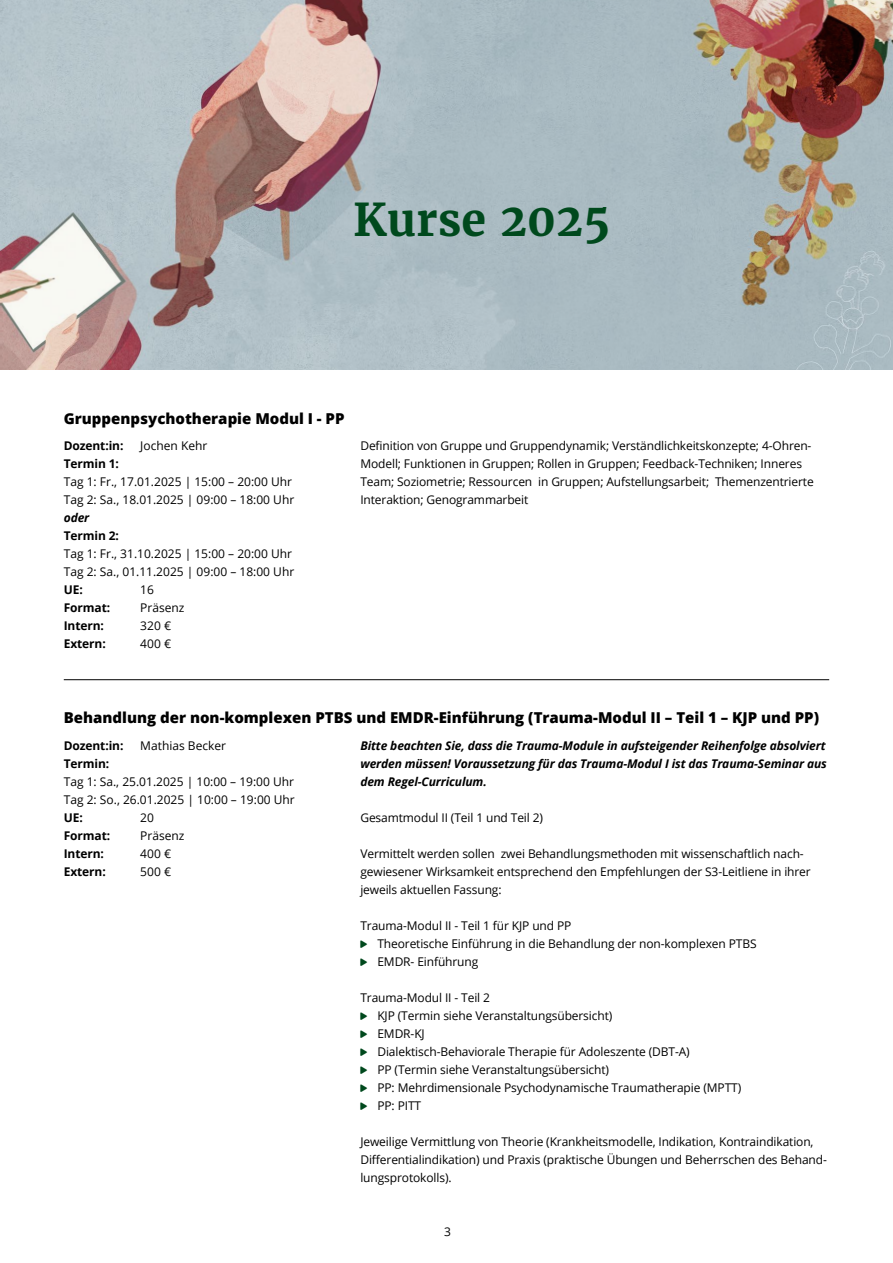
<style>
.page{position:relative;width:893px;height:1263px;background:#fff}
.page>*{position:absolute;margin:0;border:0;box-sizing:border-box;transform-origin:0 0}
.t1{font:700 45px "Merriweather";color:#00491d}
.t2{font:800 15px "Open Sans";color:#000}
.t3{font:12px/18px "Open Sans";letter-spacing:-.01em;color:#000}
.t4{font:italic 700 12px/18px "Open Sans";letter-spacing:-.01em;color:#000;text-align:justify}
.t5{font:700 12px "Open Sans";letter-spacing:-.01em;color:#000}
.s1{color:#00491d}
</style>
<div class="page">
<img style="left:0;top:0;width:893px;height:370px">
<hr style="left:64px;top:679px;width:765px;height:1px;background:#000">
<h1 class="t1" style="left:353px;top:191px;width:259px">Kurse 2025</h1>
<p class="t2" style="left:64px;top:407px;width:282px">Gruppenpsychotherapie Modul I - PP</p>
<p class="t5" style="left:64px;top:437px;width:61px">Dozent:in:</p>
<p class="t3" style="left:140px;top:437px;width:69px">Jochen Kehr</p>
<p class="t5" style="left:64px;top:455px;width:57px">Termin 1:</p>
<p class="t3" style="left:64px;top:473px;width:232px">Tag 1: Fr., 17.01.2025 | 15:00 – 20:00 Uhr<br>Tag 2: Sa., 18.01.2025 | 09:00 – 18:00 Uhr</p>
<p class="t4" style="left:64px;top:509px;width:27px">oder</p>
<p class="t5" style="left:64px;top:527px;width:57px">Termin 2:</p>
<p class="t3" style="left:64px;top:545px;width:232px">Tag 1: Fr., 31.10.2025 | 15:00 – 20:00 Uhr<br>Tag 2: Sa., 01.11.2025 | 09:00 – 18:00 Uhr</p>
<p class="t5" style="left:64px;top:581px;width:20px">UE:</p>
<p class="t3" style="left:140px;top:581px;width:15px">16</p>
<p class="t5" style="left:64px;top:599px;width:48px">Format:</p>
<p class="t3" style="left:140px;top:599px;width:46px">Präsenz</p>
<p class="t5" style="left:64px;top:617px;width:42px">Intern:</p>
<p class="t3" style="left:140px;top:617px;width:32px">320 €</p>
<p class="t5" style="left:64px;top:635px;width:43px">Extern:</p>
<p class="t3" style="left:140px;top:635px;width:32px">400 €</p>
<p class="t3" style="left:360px;top:437px;width:455px">Definition von Gruppe und Gruppendynamik; Verständlichkeitskonzepte; 4-Ohren-Modell; Funktionen in Gruppen; Rollen in Gruppen; Feedback-Techniken; Inneres Team; Soziometrie; Ressourcen in Gruppen; Aufstellungsarbeit; Themenzentrierte Interaktion; Genogrammarbeit</p>
<p class="t2" style="left:64px;top:706px;width:757px">Behandlung der non-komplexen PTBS und EMDR-Einführung (Trauma-Modul II – Teil 1 – KJP und PP)</p>
<p class="t4" style="left:360px;top:736px;width:468px">Bitte beachten Sie, dass die Trauma-Module in aufsteigender Reihenfolge absolviert werden müssen! Voraussetzung für das Trauma-Modul I ist das Trauma-Seminar aus dem Regel-Curriculum.</p>
<p class="t3" style="left:360px;top:808px;width:184px">Gesamtmodul II (Teil 1 und Teil 2)</p>
<p class="t3" style="left:360px;top:844px;width:452px">Vermittelt werden sollen zwei Behandlungsmethoden mit wissenschaftlich nach&shy;gewiesener Wirksamkeit entsprechend den Empfehlungen der S3-Leitliene in ihrer jeweils aktuellen Fassung:</p>
<p class="t3" style="left:360px;top:916px;width:213px">Trauma-Modul II - Teil 1 für KJP und PP</p>
<p class="t3" style="left:360px;top:934px;width:398px"><span class="s1">●</span> Theoretische Einführung in die Behandlung der non-komplexen PTBS</p>
<p class="t3" style="left:360px;top:952px;width:119px"><span class="s1">●</span> EMDR- Einführung</p>
<p class="t3" style="left:360px;top:988px;width:131px">Trauma-Modul II - Teil 2</p>
<p class="t3" style="left:360px;top:1006px;width:253px"><span class="s1">●</span> KJP (Termin siehe Veranstaltungsübersicht)</p>
<p class="t3" style="left:360px;top:1024px;width:66px"><span class="s1">●</span> EMDR-KJ</p>
<p class="t3" style="left:360px;top:1042px;width:331px"><span class="s1">●</span> Dialektisch-Behaviorale Therapie für Adoleszente (DBT-A)</p>
<p class="t3" style="left:360px;top:1060px;width:250px"><span class="s1">●</span> PP (Termin siehe Veranstaltungsübersicht)</p>
<p class="t3" style="left:360px;top:1078px;width:382px"><span class="s1">●</span> PP: Mehrdimensionale Psychodynamische Traumatherapie (MPTT)</p>
<p class="t3" style="left:360px;top:1096px;width:62px"><span class="s1">●</span> PP: PITT</p>
<p class="t3" style="left:360px;top:1132px;width:468px">Jeweilige Vermittlung von Theorie (Krankheitsmodelle, Indikation, Kontraindikation,<br>Differentialindikation) und Praxis (praktische Übungen und Beherrschen des Behand&shy;lungsprotokolls).</p>
<p class="t5" style="left:64px;top:737px;width:61px">Dozent:in:</p>
<p class="t3" style="left:140px;top:736px;width:87px">Mathias Becker</p>
<p class="t5" style="left:64px;top:755px;width:47px">Termin:</p>
<p class="t3" style="left:64px;top:772px;width:233px">Tag 1: Sa., 25.01.2025 | 10:00 – 19:00 Uhr<br>Tag 2: So., 26.01.2025 | 10:00 – 19:00 Uhr</p>
<p class="t5" style="left:64px;top:809px;width:20px">UE:</p>
<p class="t3" style="left:140px;top:808px;width:15px">20</p>
<p class="t5" style="left:64px;top:827px;width:48px">Format:</p>
<p class="t3" style="left:140px;top:826px;width:46px">Präsenz</p>
<p class="t5" style="left:64px;top:845px;width:42px">Intern:</p>
<p class="t3" style="left:140px;top:844px;width:32px">400 €</p>
<p class="t5" style="left:64px;top:863px;width:43px">Extern:</p>
<p class="t3" style="left:140px;top:862px;width:32px">500 €</p>
<p class="t3" style="left:444px;top:1222px;width:8px">3</p>
</div>
